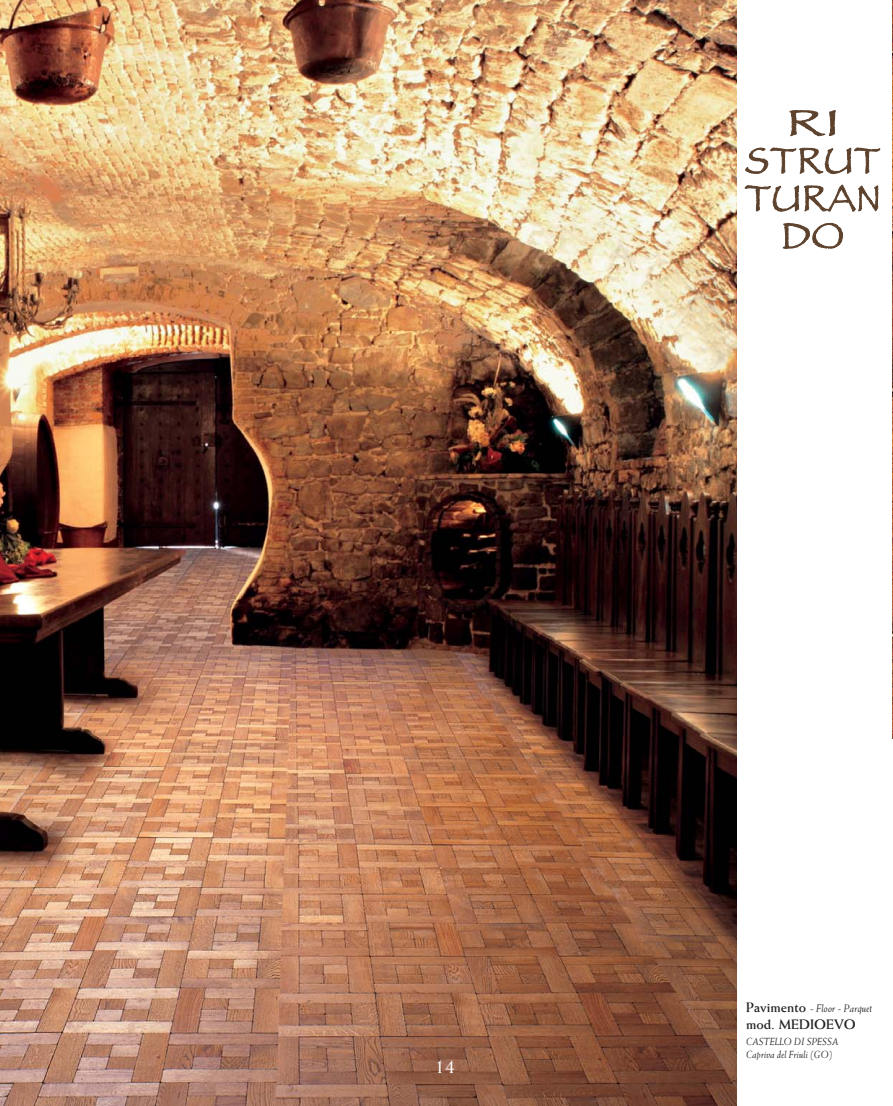
<style>
.page{position:relative;width:893px;height:1106px;background:#fff}
.page>*{position:absolute;margin:0;border:0;box-sizing:border-box;transform-origin:0 0}
.t1{font:20.7px "Weiss";color:#fff}
.t2{font:700 13.8px "Weiss";color:#231f20}
.t3{font:italic 10.95px "Weiss";color:#231f20}
.t4{font:italic 10.35px/12.6px "Weiss";color:#231f20}
.s1{font-weight:700;font-style:normal;font-size:13.8px}
</style>
<div class="page">
<img style="left:0;top:0;width:736px;height:1105px">
<img style="left:892px;top:0;width:1px;height:738px">
<svg style="left:789px;top:110px;width:47px;height:26px"></svg>
<svg style="left:745px;top:147px;width:135px;height:28px"></svg>
<svg style="left:745px;top:185px;width:133px;height:27px"></svg>
<svg style="left:783px;top:223px;width:60px;height:26px"></svg>
<h1 class="t1" style="left:434px;top:1058px;width:22px">14</h1>
<p class="t3" style="left:746px;top:1004px;width:127px"><span class="s1">Pavimento</span> - Floor - Parquet</p>
<h2 class="t2" style="left:746px;top:1019px;width:111px">mod. MEDIOEVO</h2>
<p class="t4" style="left:746px;top:1036px;width:94px">CASTELLO DI SPESSA<br>Capriva del Friuli (GO)</p>
</div>
